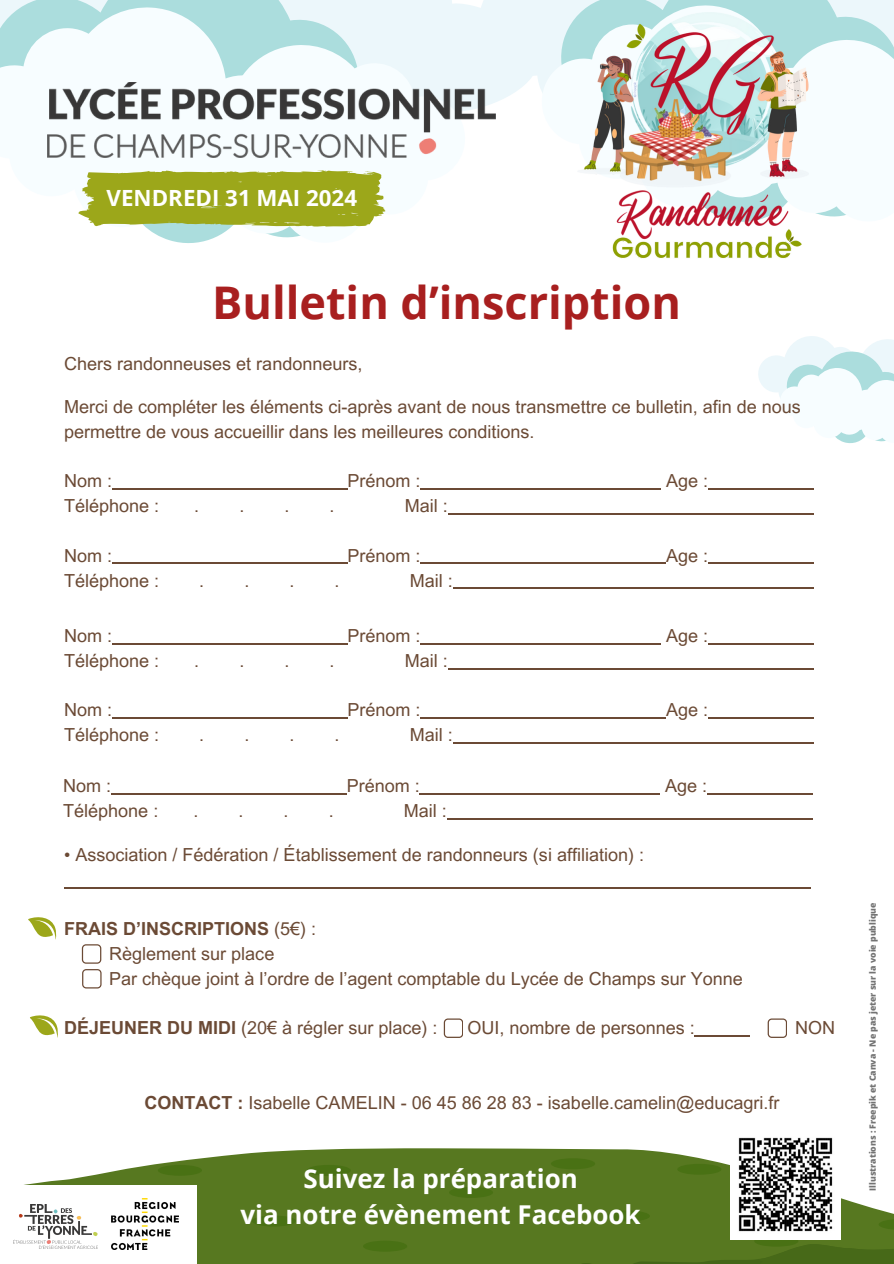
<style>
.page{position:relative;width:894px;height:1264px;background:#fff}
.page>*{position:absolute;margin:0;border:0;box-sizing:border-box;transform-origin:0 0}
.t1{font:700 45px "Open Sans";color:#a81f1f}
.t2{font:700 25.95px/36.2px "Open Sans";color:#fff;text-align:center}
.t3{font:700 22.35px "Open Sans";color:#fff}
.t4{font:18px/24.8px "Arial MT Pro";color:#6b4a35}
.t5{font:800 8.7px "Open Sans";color:#737373}
.s1{font-weight:700}
</style>
<div class="page">
<svg style="left:688px;top:0;width:205px;height:217px"></svg>
<svg style="left:540px;top:4px;width:301px;height:204px"></svg>
<svg style="left:416px;top:0;width:124px;height:120px;fill:#ecf7fb"></svg>
<svg style="left:0;top:0;width:416px;height:239px;fill:#ecf7fb"></svg>
<svg style="left:165px;top:44px;width:301px;height:199px"></svg>
<svg style="left:0;top:6px;width:296px;height:222px"></svg>
<svg style="left:30px;top:1148px;width:826px;height:55px;fill:#577820"></svg>
<svg style="left:158px;top:1164px;width:44px;height:11px"></svg>
<svg style="left:306px;top:1164px;width:45px;height:11px"></svg>
<svg style="left:449px;top:1186px;width:44px;height:11px"></svg>
<svg style="left:677px;top:1163px;width:44px;height:11px"></svg>
<svg style="left:551px;top:1158px;width:44px;height:11px"></svg>
<svg style="left:197px;top:1203px;width:696px;height:61px;background:#577821"></svg>
<svg style="left:78px;top:170px;width:307px;height:57px;background:#a6b135"></svg>
<img style="left:577px;top:13px;width:231px;height:246px">
<svg style="left:758px;top:336px;width:135px;height:107px"></svg>
<img style="left:730px;top:1137px;width:109px;height:101px">
<img style="left:47px;top:82px;width:448px;height:76px">
<hr style="left:112px;top:488px;width:235px;height:1px;background:#6b4a35">
<hr style="left:420px;top:488px;width:240px;height:1px;background:#6b4a35">
<hr style="left:708px;top:488px;width:105px;height:1px;background:#6b4a35">
<hr style="left:447px;top:513px;width:366px;height:1px;background:#6b4a35">
<hr style="left:112px;top:563px;width:235px;height:1px;background:#6b4a35">
<hr style="left:420px;top:563px;width:245px;height:1px;background:#6b4a35">
<hr style="left:708px;top:563px;width:105px;height:1px;background:#6b4a35">
<hr style="left:452px;top:587px;width:361px;height:1px;background:#6b4a35">
<hr style="left:64px;top:887px;width:746px;height:1px;background:#6b4a35">
<hr style="left:694px;top:1035px;width:55px;height:1px;background:#6b4a35">
<svg style="left:28px;top:917px;width:28px;height:23px"></svg>
<svg style="left:30px;top:1015px;width:28px;height:23px"></svg>
<svg style="left:82px;top:944px;width:19px;height:19px"></svg>
<svg style="left:82px;top:969px;width:19px;height:19px"></svg>
<svg style="left:443px;top:1018px;width:20px;height:19px"></svg>
<svg style="left:767px;top:1018px;width:19px;height:19px"></svg>
<hr style="left:112px;top:643px;width:235px;height:1px;background:#6b4a35">
<hr style="left:420px;top:643px;width:240px;height:1px;background:#6b4a35">
<hr style="left:708px;top:643px;width:105px;height:1px;background:#6b4a35">
<hr style="left:447px;top:668px;width:366px;height:1px;background:#6b4a35">
<hr style="left:112px;top:717px;width:235px;height:1px;background:#6b4a35">
<hr style="left:420px;top:717px;width:245px;height:1px;background:#6b4a35">
<hr style="left:708px;top:717px;width:105px;height:1px;background:#6b4a35">
<hr style="left:452px;top:742px;width:361px;height:1px;background:#6b4a35">
<hr style="left:111px;top:793px;width:235px;height:1px;background:#6b4a35">
<hr style="left:419px;top:793px;width:241px;height:1px;background:#6b4a35">
<hr style="left:707px;top:793px;width:105px;height:1px;background:#6b4a35">
<hr style="left:447px;top:818px;width:365px;height:1px;background:#6b4a35">
<div style="left:0;top:1184px;width:197px;height:79px;background:#fff"></div>
<img style="left:112px;top:1198px;width:66px;height:51px">
<img style="left:13px;top:1204px;width:85px;height:44px">
<h4 class="t3" style="left:107px;top:182px;width:252px">VENDREDI 31 MAI 2024</h4>
<h4 class="t1" style="left:212px;top:271px;width:470px">Bulletin d’inscription</h4>
<h3 class="t4" style="left:64px;top:354px;width:300px">Chers randonneuses et randonneurs,</h3>
<p class="t4" style="left:64px;top:397px;width:738px">Merci de compléter les éléments ci-après avant de nous transmettre ce bulletin, afin de nous permettre de vous accueillir dans les meilleures conditions.</p>
<p class="t4" style="left:64px;top:471px;width:50px">Nom :</p>
<p class="t4" style="left:347px;top:471px;width:75px">Prénom :</p>
<p class="t4" style="left:665px;top:471px;width:44px">Age :</p>
<p class="t4" style="left:64px;top:496px;width:97px">Téléphone :</p>
<p class="t4" style="left:194px;top:496px;width:7px">.</p>
<p class="t4" style="left:239px;top:496px;width:7px">.</p>
<p class="t4" style="left:284px;top:496px;width:7px">.</p>
<p class="t4" style="left:329px;top:496px;width:7px">.</p>
<p class="t4" style="left:404px;top:496px;width:45px">Mail :</p>
<p class="t4" style="left:64px;top:545px;width:50px">Nom :</p>
<h1 class="t4" style="left:347px;top:545px;width:75px">Prénom :</h1>
<h1 class="t4" style="left:665px;top:545px;width:44px">Age :</h1>
<h1 class="t4" style="left:64px;top:570px;width:97px">Téléphone :</h1>
<h1 class="t4" style="left:199px;top:570px;width:7px">.</h1>
<h1 class="t4" style="left:244px;top:570px;width:7px">.</h1>
<h1 class="t4" style="left:289px;top:570px;width:7px">.</h1>
<h1 class="t4" style="left:334px;top:570px;width:7px">.</h1>
<h1 class="t4" style="left:409px;top:570px;width:45px">Mail :</h1>
<h4 class="t4" style="left:64px;top:625px;width:50px">Nom :</h4>
<h4 class="t4" style="left:347px;top:625px;width:75px">Prénom :</h4>
<h4 class="t4" style="left:665px;top:625px;width:44px">Age :</h4>
<h4 class="t4" style="left:64px;top:650px;width:97px">Téléphone :</h4>
<h4 class="t4" style="left:194px;top:650px;width:7px">.</h4>
<h4 class="t4" style="left:239px;top:650px;width:7px">.</h4>
<h4 class="t4" style="left:284px;top:650px;width:7px">.</h4>
<h4 class="t4" style="left:329px;top:650px;width:7px">.</h4>
<h4 class="t4" style="left:404px;top:650px;width:45px">Mail :</h4>
<h4 class="t4" style="left:64px;top:700px;width:50px">Nom :</h4>
<h4 class="t4" style="left:347px;top:700px;width:75px">Prénom :</h4>
<h4 class="t4" style="left:665px;top:700px;width:44px">Age :</h4>
<h4 class="t4" style="left:64px;top:724px;width:97px">Téléphone :</h4>
<h4 class="t4" style="left:199px;top:724px;width:7px">.</h4>
<h4 class="t4" style="left:244px;top:724px;width:7px">.</h4>
<h4 class="t4" style="left:289px;top:724px;width:7px">.</h4>
<h4 class="t4" style="left:334px;top:724px;width:7px">.</h4>
<h4 class="t4" style="left:409px;top:724px;width:45px">Mail :</h4>
<h4 class="t4" style="left:63px;top:775px;width:50px">Nom :</h4>
<h4 class="t4" style="left:346px;top:775px;width:75px">Prénom :</h4>
<h4 class="t4" style="left:665px;top:775px;width:44px">Age :</h4>
<h4 class="t4" style="left:63px;top:800px;width:97px">Téléphone :</h4>
<h4 class="t4" style="left:193px;top:800px;width:7px">.</h4>
<h4 class="t4" style="left:238px;top:800px;width:7px">.</h4>
<h4 class="t4" style="left:283px;top:800px;width:7px">.</h4>
<h4 class="t4" style="left:328px;top:800px;width:7px">.</h4>
<h4 class="t4" style="left:403px;top:800px;width:45px">Mail :</h4>
<p class="t4" style="left:64px;top:844px;width:581px">• Association / Fédération / Établissement de randonneurs (si affiliation) :</p>
<h4 class="t4" style="left:109px;top:919px;width:635px;text-indent:-45px"><span class="s1">FRAIS D’INSCRIPTIONS</span> (5€) :<br>Règlement sur place<br>Par chèque joint à l’ordre de l’agent comptable du Lycée de Champs sur Yonne</h4>
<h4 class="t4" style="left:64px;top:1018px;width:375px"><span class="s1">DÉJEUNER DU MIDI</span> (20€ à régler sur place) :</h4>
<h4 class="t4" style="left:467px;top:1018px;width:229px">OUI, nombre de personnes :</h4>
<h4 class="t4" style="left:794px;top:1018px;width:41px">NON</h4>
<h4 class="t4" style="left:144px;top:1092px;width:636px"><span class="s1">CONTACT :</span> Isabelle CAMELIN - 06 45 86 28 83 - isabelle.camelin@educagri.fr</h4>
<h4 class="t2" style="left:240px;top:1159px;width:401px">Suivez la préparation<br>via notre évènement Facebook</h4>
<h4 class="t5" style="left:866px;top:1190px;width:289px;rotate:-90deg">Illustrations : Freepik et Canva - Ne pas jeter sur la voie publique</h4>
</div>
